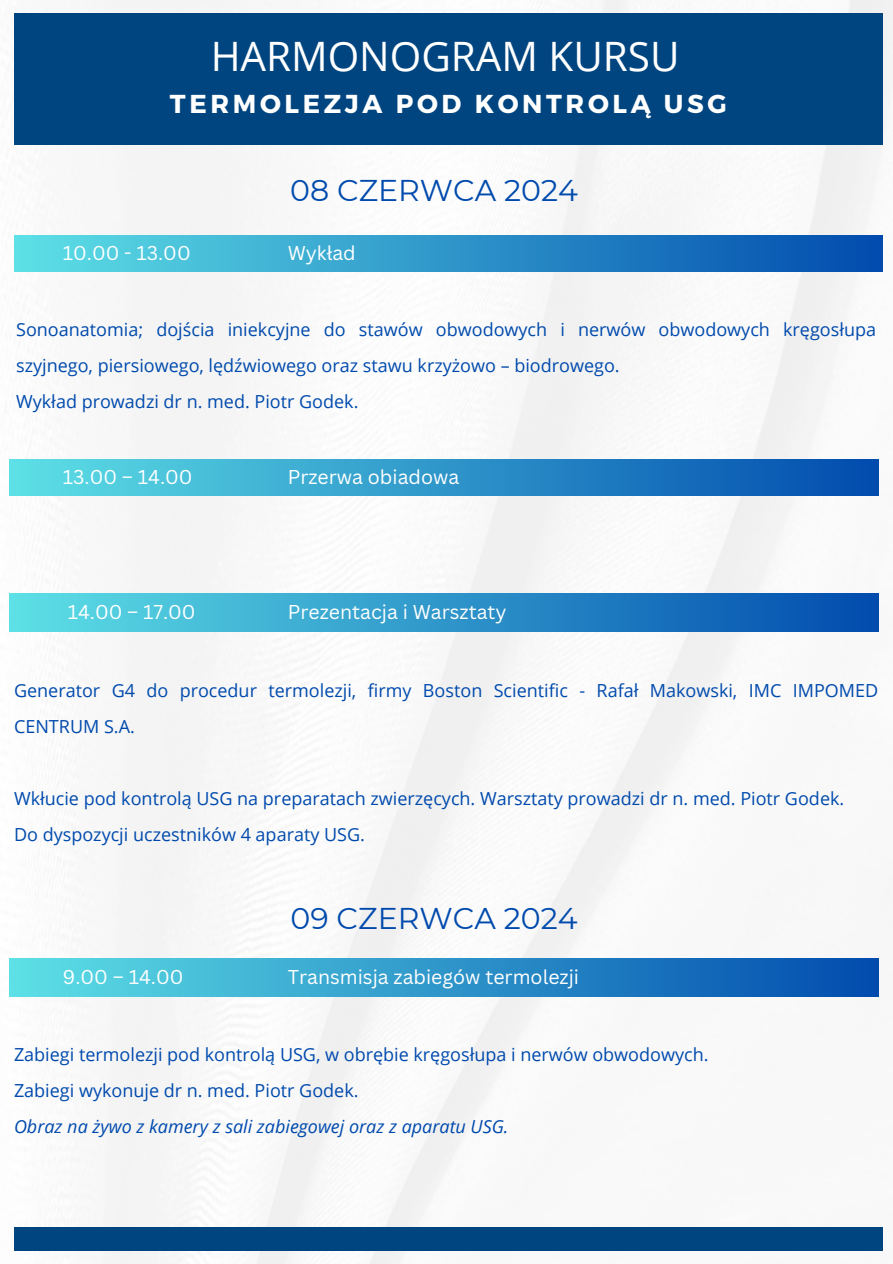
<style>
.page{position:relative;width:893px;height:1264px;background:#fff}
.page>*{position:absolute;margin:0;border:0;box-sizing:border-box;transform-origin:0 0}
.t1{font:40.5px "Open Sans";color:#fff}
.t2{font:30px "Montserrat";color:#004aad}
.t3{font:700 25.95px "Montserrat";letter-spacing:.14em;color:#fff}
.t4{font:19.5px "Canva Sans";color:#fff}
.t5{font:18px/36px "Open Sans";color:#004aad}
.t6{font:italic 18px "Open Sans";color:#004aad}
</style>
<div class="page">
<img style="left:9px;top:0;width:883px;height:1263px">
<div style="left:14px;top:13px;width:868px;height:131px;background:#00457f"></div>
<div style="left:14px;top:236px;width:868px;height:35px;background:linear-gradient(to right,#5de0e6,#014bad)"></div>
<div style="left:10px;top:459px;width:868px;height:36px;background:linear-gradient(to right,#5de0e6,#014bad)"></div>
<div style="left:14px;top:1226px;width:868px;height:24px;background:#00457f"></div>
<div style="left:10px;top:593px;width:868px;height:38px;background:linear-gradient(to right,#5de0e6,#014bad)"></div>
<div style="left:10px;top:958px;width:868px;height:38px;background:linear-gradient(to right,#5de0e6,#014bad)"></div>
<p class="t1" style="left:211px;top:28px;width:470px">HARMONOGRAM KURSU</p>
<p class="t3" style="left:170px;top:87px;width:558px">TERMOLEZJA POD KONTROLĄ USG</p>
<p class="t4" style="left:63px;top:239px;width:129px">10.00 - 13.00</p>
<p class="t2" style="left:290px;top:172px;width:289px">08 CZERWCA 2024</p>
<p class="t4" style="left:287px;top:239px;width:70px">Wykład</p>
<p class="t5" style="left:16px;top:311px;width:861px">Sonoanatomia; dojścia iniekcyjne do stawów obwodowych i nerwów obwodowych kręgosłupa szyjnego, piersiowego, lędźwiowego oraz stawu krzyżowo – biodrowego.</p>
<p class="t5" style="left:16px;top:383px;width:344px">Wykład prowadzi dr n. med. Piotr Godek.</p>
<p class="t4" style="left:63px;top:463px;width:131px">13.00 – 14.00</p>
<p class="t4" style="left:68px;top:598px;width:129px">14.00 – 17.00</p>
<p class="t4" style="left:287px;top:463px;width:173px">Przerwa obiadowa</p>
<p class="t4" style="left:287px;top:598px;width:220px">Prezentacja i Warsztaty</p>
<p class="t5" style="left:14px;top:671px;width:865px">Generator G4 do procedur termolezji, firmy Boston Scientific - Rafał Makowski, IMC IMPOMED<br>CENTRUM S.A.</p>
<p class="t5" style="left:14px;top:779px;width:831px">Wkłucie pod kontrolą USG na preparatach zwierzęcych. Warsztaty prowadzi dr n. med. Piotr Godek.</p>
<p class="t5" style="left:14px;top:815px;width:352px">Do dyspozycji uczestników 4 aparaty USG.</p>
<p class="t4" style="left:63px;top:963px;width:122px">9.00 – 14.00</p>
<p class="t2" style="left:290px;top:899px;width:288px">09 CZERWCA 2024</p>
<p class="t4" style="left:287px;top:963px;width:293px">Transmisja zabiegów termolezji</p>
<p class="t5" style="left:14px;top:1036px;width:696px">Zabiegi termolezji pod kontrolą USG, w obrębie kręgosłupa i nerwów obwodowych.</p>
<p class="t5" style="left:14px;top:1072px;width:346px">Zabiegi wykonuje dr n. med. Piotr Godek.</p>
<p class="t6" style="left:14px;top:1114px;width:496px">Obraz na żywo z kamery z sali zabiegowej oraz z aparatu USG.</p>
</div>
